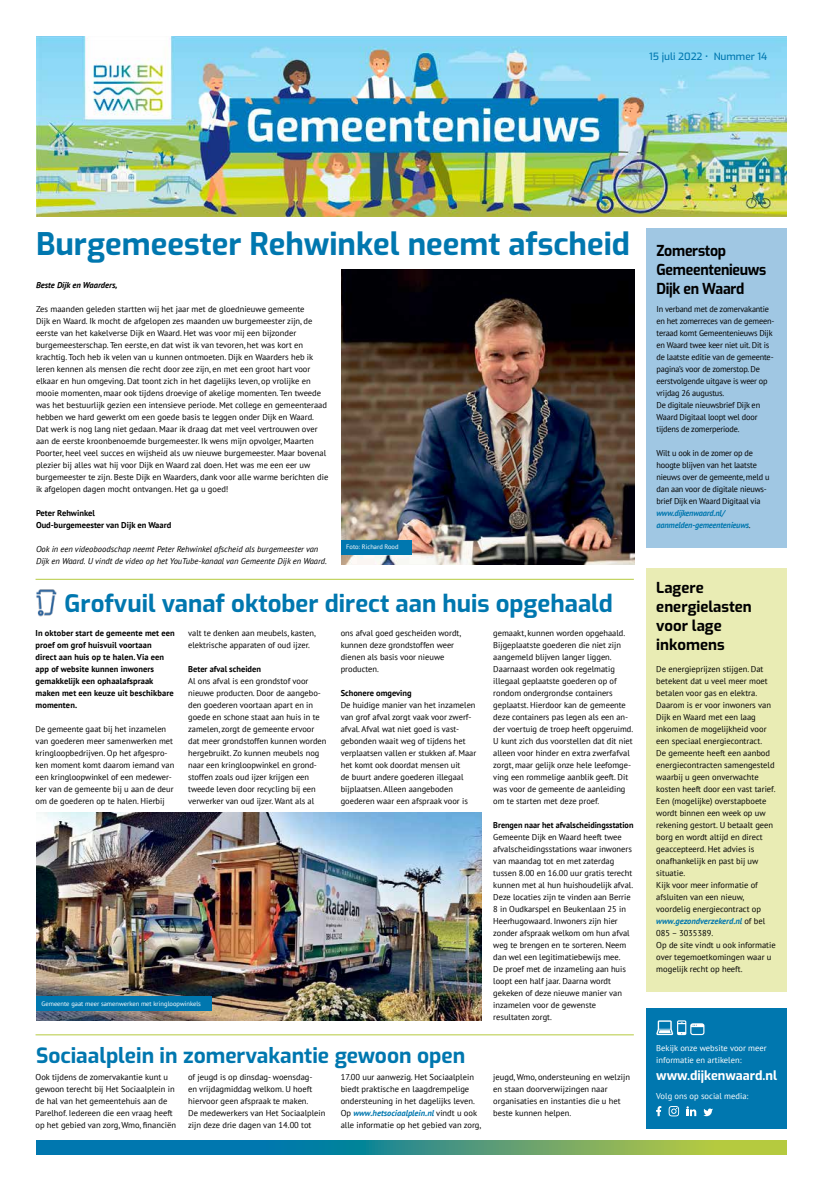
<style>
.page{position:relative;width:823px;height:1191px;background:#fff}
.page>*{position:absolute;margin:0;border:0;box-sizing:border-box;transform-origin:0 0}
.t1{font:700 31px "Exo";color:#0077af}
.t2{font:700 24px "Exo";color:#0077af}
.t3{font:700 21px "Exo";color:#0077af}
.t4{font:700 15px/19px "Exo";color:#000}
.t5{font:700 15px/19px "Exo";letter-spacing:-.02em;color:#000;scale:.94 1}
.t6{font:700 12.7px "Exo";color:#fff}
.t7{font:500 10px "Exo";color:#0077af}
.t8{font:8.5px/12px "PT Sans";color:#000}
.t9{font:8.5px/12px "PT Sans";letter-spacing:-.02em;color:#000}
.t10{font:700 8.5px/12px "PT Sans";letter-spacing:.01em;color:#000}
.t11{font:italic 8.5px/12px "PT Sans";color:#000}
.t12{font:8.5px/12px "PT Sans";color:#fff}
.t13{font:italic 700 8.5px/12px "PT Sans";letter-spacing:-.02em;color:#0077af}
.t14{font:700 8.5px "PT Sans";letter-spacing:.01em;color:#000;scale:.96 1}
.t15{font:italic 700 8.5px "PT Sans";color:#000}
.t16{font:6.5px "PT Sans";color:#fff}
.s1{font-weight:700;font-style:italic;color:#0077af}
.s2{font-weight:400;font-style:normal;color:#000}
</style>
<div class="page">
<img style="left:37px;top:36px;width:748px;height:180px">
<svg style="left:36px;top:1140px;width:750px;height:15px;background:#439583"></svg>
<div style="left:646px;top:568px;width:140px;height:423px;background:#e9ecb4"></div>
<div style="left:646px;top:228px;width:140px;height:319px;background:#a0c7e3"></div>
<hr style="left:36px;top:579px;width:597px;height:1px;background:#b5ca3f">
<hr style="left:36px;top:1034px;width:597px;height:1px;background:#b5ca3f">
<div style="left:646px;top:1008px;width:140px;height:120px;background:#0077af"></div>
<svg style="left:656px;top:1020px;width:48px;height:15px"></svg>
<svg style="left:668px;top:1106px;width:10px;height:10px"></svg>
<svg style="left:686px;top:1106px;width:9px;height:10px"></svg>
<svg style="left:703px;top:1108px;width:9px;height:8px"></svg>
<svg style="left:656px;top:1106px;width:4px;height:10px"></svg>
<img style="left:341px;top:270px;width:293px;height:294px">
<div style="left:341px;top:540px;width:70px;height:14px;background:#0077af"></div>
<img style="left:36px;top:812px;width:445px;height:208px">
<img style="left:36px;top:589px;width:21px;height:28px">
<div style="left:36px;top:996px;width:176px;height:14px;background:#0077af"></div>
<p class="t7" style="left:649px;top:49px;width:119px">15 juli 2022 • Nummer 14</p>
<h1 class="t1" style="left:36px;top:221px;width:595px">Burgemeester Rehwinkel neemt afscheid</h1>
<p class="t15" style="left:36px;top:279px;width:83px">Beste Dijk en Waarders,</p>
<p class="t8" style="left:36px;top:303px;width:293px">Zes maanden geleden startten wij het jaar met de gloednieuwe gemeente<br>Dijk en Waard. Ik mocht de afgelopen zes maanden uw burgemeester zijn, de eerste van het kakelverse Dijk en Waard. Het was voor mij een bijzonder burgemeesterschap. Ten eerste, en dat wist ik van tevoren, het was kort en krachtig. Toch heb ik velen van u kunnen ontmoeten. Dijk en Waarders heb ik leren kennen als mensen die recht door zee zijn, en met een groot hart voor elkaar en hun omgeving. Dat toont zich in het dagelijks leven, op vrolijke en mooie momenten, maar ook tijdens droevige of akelige momenten. Ten tweede was het bestuurlijk gezien een intensieve periode. Met college en gemeenteraad hebben we hard gewerkt om een goede basis te leggen onder Dijk en Waard.<br>Dat werk is nog lang niet gedaan. Maar ik draag dat met veel vertrouwen over aan de eerste kroonbenoemde burgemeester. Ik wens mijn opvolger, Maarten Poorter, heel veel succes en wijsheid als uw nieuwe burgemeester. Maar bovenal plezier bij alles wat hij voor Dijk en Waard zal doen. Het was me een eer uw burgemeester te zijn. Beste Dijk en Waarders, dank voor alle warme berichten die ik afgelopen dagen mocht ontvangen. Het ga u goed!</p>
<p class="t10" style="left:36px;top:507px;width:137px">Peter Rehwinkel<br>Oud-burgemeester van Dijk en Waard</p>
<p class="t11" style="left:36px;top:543px;width:292px">Ook in een videoboodschap neemt Peter Rehwinkel afscheid als burgemeester van<br>Dijk en Waard. U vindt de video op het YouTube-kanaal van Gemeente Dijk en Waard.</p>
<p class="t16" style="left:346px;top:543px;width:54px">Foto: Richard Rood</p>
<h2 class="t2" style="left:64px;top:586px;width:549px">Grofvuil vanaf oktober direct aan huis opgehaald</h2>
<p class="t10" style="left:36px;top:627px;width:141px">In oktober start de gemeente met een proef om grof huisvuil voortaan direct aan huis op te halen. Via een app of website kunnen inwoners gemakkelijk een ophaalafspraak maken met een keuze uit beschikbare momenten.</p>
<p class="t8" style="left:36px;top:723px;width:140px">De gemeente gaat bij het inzamelen van goederen meer samenwerken met kringloopbedrijven. Op het afgespro&shy;ken moment komt daarom iemand van een kringloopwinkel of een medewer&shy;ker van de gemeente bij u aan de deur om de goederen op te halen. Hierbij</p>
<p class="t8" style="left:188px;top:627px;width:129px">valt te denken aan meubels, kasten, elektrische apparaten of oud ijzer.</p>
<p class="t10" style="left:188px;top:663px;width:74px">Beter afval scheiden</p>
<p class="t8" style="left:188px;top:675px;width:140px">Al ons afval is een grondstof voor nieuwe producten. Door de aangebo&shy;den goederen voortaan apart en in goede en schone staat aan huis in te zamelen, zorgt de gemeente ervoor dat meer grondstoffen kunnen worden hergebruikt. Zo kunnen meubels nog naar een kringloopwinkel en grond&shy;stoffen zoals oud ijzer krijgen een tweede leven door recycling bij een verwerker van oud ijzer. Want als al</p>
<p class="t8" style="left:340px;top:627px;width:122px">ons afval goed gescheiden wordt, kunnen deze grondstoffen weer dienen als basis voor nieuwe producten.</p>
<p class="t10" style="left:340px;top:687px;width:72px">Schonere omgeving</p>
<p class="t8" style="left:340px;top:699px;width:137px">De huidige manier van het inzamelen van grof afval zorgt vaak voor zwerf&shy;afval. Afval wat niet goed is vast&shy;gebonden waait weg of tijdens het verplaatsen vallen er stukken af. Maar het komt ook doordat mensen uit<br>de buurt andere goederen illegaal bijplaatsen. Alleen aangeboden goederen waar een afspraak voor is</p>
<p class="t16" style="left:41px;top:999px;width:161px">Gemeente gaat meer samenwerken met kringloopwinkels</p>
<h3 class="t3" style="left:36px;top:1040px;width:430px">Sociaalplein in zomervakantie gewoon open</h3>
<p class="t8" style="left:493px;top:627px;width:141px">gemaakt, kunnen worden opgehaald.<br>Bijgeplaatste goederen die niet zijn aangemeld blijven langer liggen.<br>Daarnaast worden ook regelmatig illegaal geplaatste goederen op of rondom ondergrondse containers geplaatst. Hierdoor kan de gemeente deze containers pas legen als een an&shy;der voertuig de troep heeft opgeruimd.<br>U kunt zich dus voorstellen dat dit niet alleen voor hinder en extra zwerfafval zorgt, maar gelijk onze hele leefomge&shy;ving een rommelige aanblik geeft. Dit was voor de gemeente de aanleiding om te starten met deze proef.</p>
<p class="t14" style="left:493px;top:819px;width:147px">Brengen naar het afvalscheidingsstation</p>
<p class="t8" style="left:493px;top:831px;width:141px">Gemeente Dijk en Waard heeft twee afvalscheidingsstations waar inwoners van maandag tot en met zaterdag tussen 8.00 en 16.00 uur gratis terecht kunnen met al hun huishoudelijk afval.<br>Deze locaties zijn te vinden aan Berrie 8 in Oudkarspel en Beukenlaan 25 in Heerhugowaard. Inwoners zijn hier zonder afspraak welkom om hun afval weg te brengen en te sorteren. Neem dan wel een legitimatiebewijs mee.<br>De proef met de inzameling aan huis loopt een half jaar. Daarna wordt gekeken of deze nieuwe manier van inzamelen voor de gewenste resultaten zorgt.</p>
<p class="t8" style="left:36px;top:1071px;width:142px">Ook tijdens de zomervakantie kunt u gewoon terecht bij Het Sociaalplein in de hal van het gemeentehuis aan de Parelhof. Iedereen die een vraag heeft op het gebied van zorg, Wmo, financiën</p>
<p class="t8" style="left:188px;top:1071px;width:139px">of jeugd is op dinsdag- woensdag-<br>en vrijdagmiddag welkom. U hoeft hiervoor geen afspraak te maken.<br>De medewerkers van Het Sociaalplein zijn deze drie dagen van 14.00 tot</p>
<p class="t8" style="left:340px;top:1071px;width:142px">17.00 uur aanwezig. Het Sociaalplein biedt praktische en laagdrempelige ondersteuning in het dagelijks leven.<br>Op <span class="s1">www.hetsociaalplein.nl</span> vindt u ook alle informatie op het gebied van zorg,</p>
<p class="t8" style="left:493px;top:1071px;width:138px">jeugd, Wmo, ondersteuning en welzijn en staan doorverwijzingen naar organisaties en instanties die u het beste kunnen helpen.</p>
<h3 class="t5" style="left:656px;top:240px;width:118px">Zomerstop<br>Gemeentenieuws<br>Dijk en Waard</h3>
<p class="t9" style="left:656px;top:303px;width:119px">In verband met de zomervakantie en het zomerreces van de gemeen&shy;teraad komt Gemeentenieuws Dijk en Waard twee keer niet uit. Dit is de laatste editie van de gemeente&shy;pagina’s voor de zomerstop. De eerstvolgende uitgave is weer op vrijdag 26 augustus.<br>De digitale nieuwsbrief Dijk en<br>Waard Digitaal loopt wel door tijdens de zomerperiode.</p>
<p class="t9" style="left:656px;top:447px;width:114px">Wilt u ook in de zomer op de hoogte blijven van het laatste nieuws over de gemeente, meld u dan aan voor de digitale nieuws&shy;brief Dijk en Waard Digitaal via</p>
<p class="t13" style="left:656px;top:507px;width:96px">www.dijkenwaard.nl/ aanmelden-gemeentenieuws<span class="s2">.</span></p>
<h3 class="t4" style="left:656px;top:577px;width:97px">Lagere energielasten voor lage inkomens</h3>
<p class="t8" style="left:656px;top:663px;width:121px">De energieprijzen stijgen. Dat betekent dat u veel meer moet betalen voor gas en elektra.<br>Daarom is er voor inwoners van<br>Dijk en Waard met een laag inkomen de mogelijkheid voor een speciaal energiecontract.<br>De gemeente heeft een aanbod energiecontracten samengesteld waarbij u geen onverwachte kosten heeft door een vast tarief.<br>Een (mogelijke) overstapboete wordt binnen een week op uw rekening gestort. U betaalt geen borg en wordt altijd en direct geaccepteerd. Het advies is onafhankelijk en past bij uw situatie.<br>Kijk voor meer informatie of afsluiten van een nieuw, voordelig energiecontract op <span class="s1">www.gezondverzekerd.nl</span> of bel<br>085 – 3035389.<br>Op de site vindt u ook informatie over tegemoetkomingen waar u mogelijk recht op heeft.</p>
<p class="t12" style="left:656px;top:1041px;width:112px">Bekijk onze website voor meer informatie en artikelen:</p>
<p class="t12" style="left:656px;top:1089px;width:94px">Volg ons op social media:</p>
<h3 class="t6" style="left:656px;top:1066px;width:122px">www.dijkenwaard.nl</h3>
</div>
